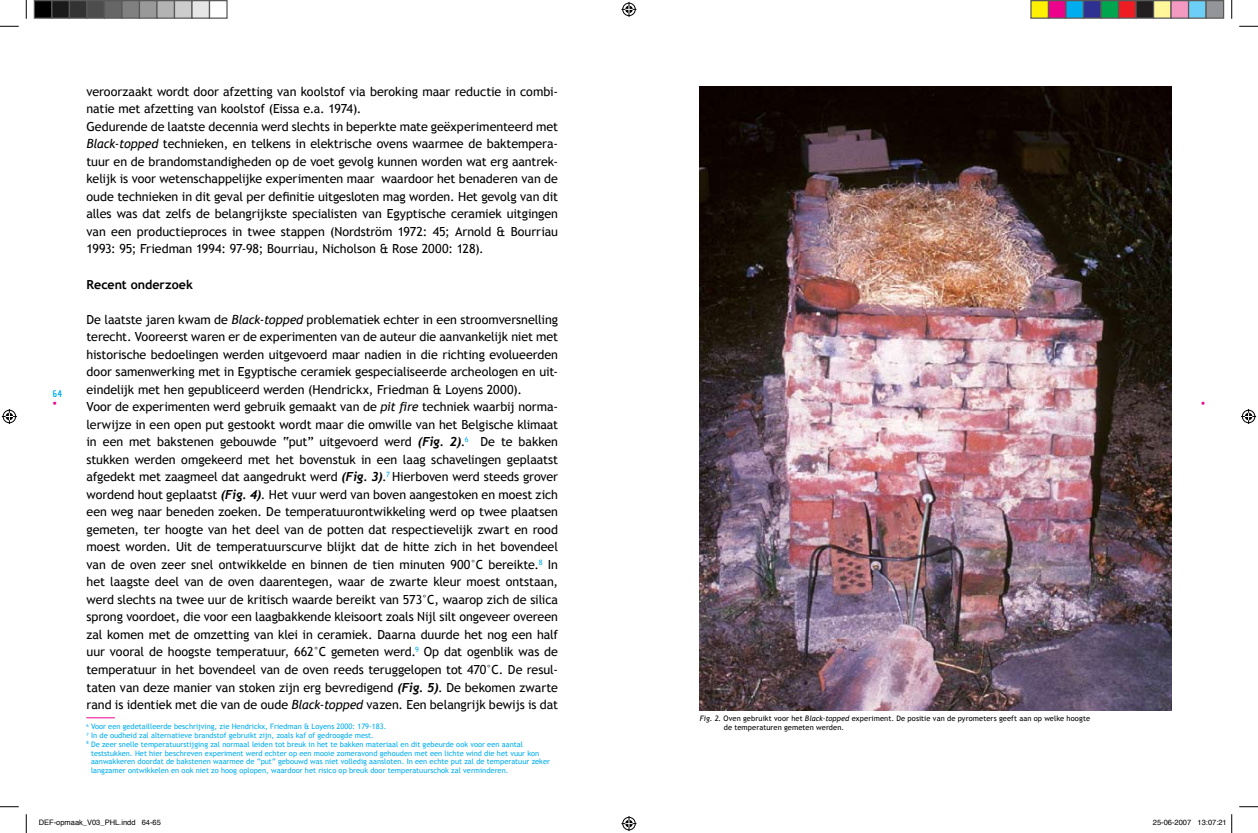
<style>
.page{position:relative;width:1258px;height:833px;background:#fff}
.page>*{position:absolute;margin:0;border:0;box-sizing:border-box;transform-origin:0 0}
.t1{font:12.5px/17.5px "Trebuchet MS";letter-spacing:-.005em;color:#000}
.t2{font:700 12.5px "Trebuchet MS";letter-spacing:-.005em;color:#000}
.t3{font:700 10px "Cholla Sans";color:#ec008c}
.t4{font:700 10px "Cholla Sans";color:#00adef}
.t5{font:7.5px "Trebuchet MS";color:#00adef}
.t6{font:7.5px/8.8px "Trebuchet MS";letter-spacing:.015em;color:#000}
.t7{font:7.5px "Helvetica";color:#000}
.s1{font-style:italic}
.s2{font-family:"Trebuchet";font-weight:700;font-style:italic}
</style>
<div class="page">
<img style="left:699px;top:86px;width:472px;height:624px">
<svg style="left:86px;top:717px;width:29px;height:1px"></svg>
<svg style="left:0;top:25px;width:19px;height:2px"></svg>
<svg style="left:1239px;top:25px;width:18px;height:2px"></svg>
<svg style="left:0;top:806px;width:19px;height:1px"></svg>
<svg style="left:1239px;top:806px;width:18px;height:1px"></svg>
<svg style="left:25px;top:0;width:2px;height:19px"></svg>
<svg style="left:25px;top:814px;width:2px;height:18px"></svg>
<svg style="left:1231px;top:0;width:1px;height:19px"></svg>
<svg style="left:621px;top:2px;width:15px;height:15px"></svg>
<svg style="left:621px;top:816px;width:15px;height:14px"></svg>
<svg style="left:2px;top:409px;width:15px;height:15px"></svg>
<svg style="left:1241px;top:409px;width:14px;height:15px"></svg>
<div style="left:34px;top:1px;width:18px;height:17px;background:#000"></div>
<div style="left:34px;top:0;width:18px;height:19px;border:1px solid #595959"></div>
<div style="left:52px;top:1px;width:17px;height:17px;background:#1a1a1a"></div>
<div style="left:51px;top:0;width:19px;height:19px;border:1px solid #595959"></div>
<div style="left:69px;top:1px;width:18px;height:17px;background:#333"></div>
<div style="left:69px;top:0;width:19px;height:19px;border:1px solid #595959"></div>
<div style="left:87px;top:1px;width:17px;height:17px;background:#4d4d4d"></div>
<div style="left:86px;top:0;width:19px;height:19px;border:1px solid #595959"></div>
<div style="left:104px;top:1px;width:18px;height:17px;background:#666"></div>
<div style="left:104px;top:0;width:18px;height:19px;border:1px solid #595959"></div>
<div style="left:122px;top:1px;width:17px;height:17px;background:#808080"></div>
<div style="left:121px;top:0;width:19px;height:19px;border:1px solid #595959"></div>
<div style="left:139px;top:1px;width:18px;height:17px;background:#999"></div>
<div style="left:139px;top:0;width:19px;height:19px;border:1px solid #595959"></div>
<div style="left:157px;top:1px;width:17px;height:17px;background:#b3b3b3"></div>
<div style="left:156px;top:0;width:19px;height:19px;border:1px solid #595959"></div>
<div style="left:174px;top:1px;width:18px;height:17px;background:#ccc"></div>
<div style="left:174px;top:0;width:18px;height:19px;border:1px solid #595959"></div>
<div style="left:192px;top:1px;width:17px;height:17px;background:#e6e6e6"></div>
<div style="left:191px;top:0;width:19px;height:19px;border:1px solid #595959"></div>
<div style="left:209px;top:0;width:19px;height:19px;border:1px solid #595959"></div>
<div style="left:1030px;top:1px;width:18px;height:17px;background:#fff101"></div>
<div style="left:1030px;top:0;width:18px;height:19px;border:1px solid #595959"></div>
<div style="left:1048px;top:1px;width:17px;height:17px;background:#ed028c"></div>
<div style="left:1047px;top:0;width:19px;height:19px;border:1px solid #595959"></div>
<div style="left:1065px;top:1px;width:18px;height:17px;background:#00aeef"></div>
<div style="left:1065px;top:0;width:18px;height:19px;border:1px solid #595959"></div>
<div style="left:1083px;top:1px;width:17px;height:17px;background:#2e3092"></div>
<div style="left:1082px;top:0;width:19px;height:19px;border:1px solid #595959"></div>
<div style="left:1100px;top:1px;width:18px;height:17px;background:#00a54f"></div>
<div style="left:1100px;top:0;width:18px;height:19px;border:1px solid #595959"></div>
<div style="left:1118px;top:1px;width:17px;height:17px;background:#ee1d23"></div>
<div style="left:1117px;top:0;width:19px;height:19px;border:1px solid #595959"></div>
<div style="left:1135px;top:1px;width:18px;height:17px;background:#231f20"></div>
<div style="left:1135px;top:0;width:18px;height:19px;border:1px solid #595959"></div>
<div style="left:1153px;top:1px;width:17px;height:17px;background:#fff79a"></div>
<div style="left:1152px;top:0;width:19px;height:19px;border:1px solid #595959"></div>
<div style="left:1170px;top:1px;width:18px;height:17px;background:#f499c2"></div>
<div style="left:1170px;top:0;width:18px;height:19px;border:1px solid #595959"></div>
<div style="left:1188px;top:1px;width:17px;height:17px;background:#6bcff6"></div>
<div style="left:1187px;top:0;width:19px;height:19px;border:1px solid #595959"></div>
<div style="left:1205px;top:1px;width:18px;height:17px;background:#939598"></div>
<div style="left:1205px;top:0;width:18px;height:19px;border:1px solid #595959"></div>
<svg style="left:1231px;top:814px;width:1px;height:18px"></svg>
<p class="t1" style="left:86px;top:83px;width:473px">veroorzaakt wordt door afzetting van koolstof via beroking maar reductie in combi&shy;natie met afzetting van koolstof (Eissa e.a. 1974).<br>Gedurende de laatste decennia werd slechts in beperkte mate geëxperimenteerd met <span class="s1">Black-topped</span> technieken, en telkens in elektrische ovens waarmee de baktempera&shy;tuur en de brandomstandigheden op de voet gevolg kunnen worden wat erg aantrek&shy;kelijk is voor wetenschappelijke experimenten maar waardoor het benaderen van de oude technieken in dit geval per definitie uitgesloten mag worden. Het gevolg van dit alles was dat zelfs de belangrijkste specialisten van Egyptische ceramiek uitgingen van een productieproces in twee stappen (Nordström 1972: 45; Arnold &amp; Bourriau 1993: 95; Friedman 1994: 97-98; Bourriau, Nicholson &amp; Rose 2000: 128).</p>
<p class="t2" style="left:86px;top:276px;width:108px">Recent onderzoek</p>
<p class="t1" style="left:86px;top:310px;width:473px">De laatste jaren kwam de <span class="s1">Black-topped</span> problematiek echter in een stroomversnelling terecht. Vooreerst waren er de experimenten van de auteur die aanvankelijk niet met historische bedoelingen werden uitgevoerd maar nadien in die richting evolueerden door samenwerking met in Egyptische ceramiek gespecialiseerde archeologen en uit&shy;eindelijk met hen gepubliceerd werden (Hendrickx, Friedman &amp; Loyens 2000).<br>Voor de experimenten werd gebruik gemaakt van de <span class="s1">pit fire</span> techniek waarbij norma&shy;lerwijze in een open put gestookt wordt maar die omwille van het Belgische klimaat in een met bakstenen gebouwde “put” uitgevoerd werd <span class="s2">(Fig. 2)</span>.<sup>6</sup> De te bakken stukken werden omgekeerd met het bovenstuk in een laag schavelingen geplaatst afgedekt met zaagmeel dat aangedrukt werd <span class="s2">(Fig. 3)</span>.<sup>7</sup> Hierboven werd steeds grover wordend hout geplaatst <span class="s2">(Fig. 4)</span>. Het vuur werd van boven aangestoken en moest zich een weg naar beneden zoeken. De temperatuurontwikkeling werd op twee plaatsen gemeten, ter hoogte van het deel van de potten dat respectievelijk zwart en rood moest worden. Uit de temperatuurscurve blijkt dat de hitte zich in het bovendeel van de oven zeer snel ontwikkelde en binnen de tien minuten 900°C bereikte.<sup>8</sup> In het laagste deel van de oven daarentegen, waar de zwarte kleur moest ontstaan, werd slechts na twee uur de kritisch waarde bereikt van 573°C, waarop zich de silica sprong voordoet, die voor een laagbakkende kleisoort zoals Nijl silt ongeveer overeen zal komen met de omzetting van klei in ceramiek. Daarna duurde het nog een half uur vooral de hoogste temperatuur, 662°C gemeten werd.<sup>9</sup> Op dat ogenblik was de temperatuur in het bovendeel van de oven reeds teruggelopen tot 470°C. De resul&shy;taten van deze manier van stoken zijn erg bevredigend <span class="s2">(Fig. 5)</span>. De bekomen zwarte rand is identiek met die van de oude <span class="s1">Black-topped</span> vazen. Een belangrijk bewijs is dat</p>
<p class="t5" style="left:86px;top:721px;width:301px"><sup>6</sup> Voor een gedetailleerde beschrijving, zie Hendrickx, Friedman &amp; Loyens 2000: 179-183.</p>
<p class="t5" style="left:86px;top:730px;width:289px"><sup>7</sup> In de oudheid zal alternatieve brandstof gebruikt zijn, zoals kaf of gedroogde mest.</p>
<p class="t5" style="left:86px;top:739px;width:438px"><sup>8</sup> De zeer snelle temperatuurstijging zal normaal leiden tot breuk in het te bakken materiaal en dit gebeurde ook voor een aantal</p>
<p class="t5" style="left:91px;top:748px;width:450px">teststukken. Het hier beschreven experiment werd echter op een mooie zomeravond gehouden met een lichte wind die het vuur kon</p>
<p class="t5" style="left:91px;top:756px;width:460px">aanwakkeren doordat de bakstenen waarmee de “put” gebouwd was niet volledig aansloten. In een echte put zal de temperatuur zeker</p>
<p class="t5" style="left:91px;top:765px;width:419px">langzamer ontwikkelen en ook niet zo hoog oplopen, waardoor het risico op breuk door temperatuurschok zal verminderen.</p>
<p class="t4" style="left:53px;top:388px;width:11px">64</p>
<p class="t3" style="left:53px;top:397px;width:6px">•</p>
<p class="t3" style="left:1200px;top:397px;width:6px">•</p>
<p class="t6" style="left:723px;top:713px;width:368px;text-indent:-24px"><span class="s1">Fig. 2.</span> Oven gebruikt voor het <span class="s1">Black-topped</span> experiment. De positie van de pyrometers geeft aan op welke hoogte de temperaturen gemeten werden.</p>
<p class="t7" style="left:39px;top:815px;width:124px">DEF-opmaak_V03_PHL.indd 64-65</p>
<p class="t7" style="left:1152px;top:815px;width:75px">25-06-2007 13:07:21</p>
</div>
